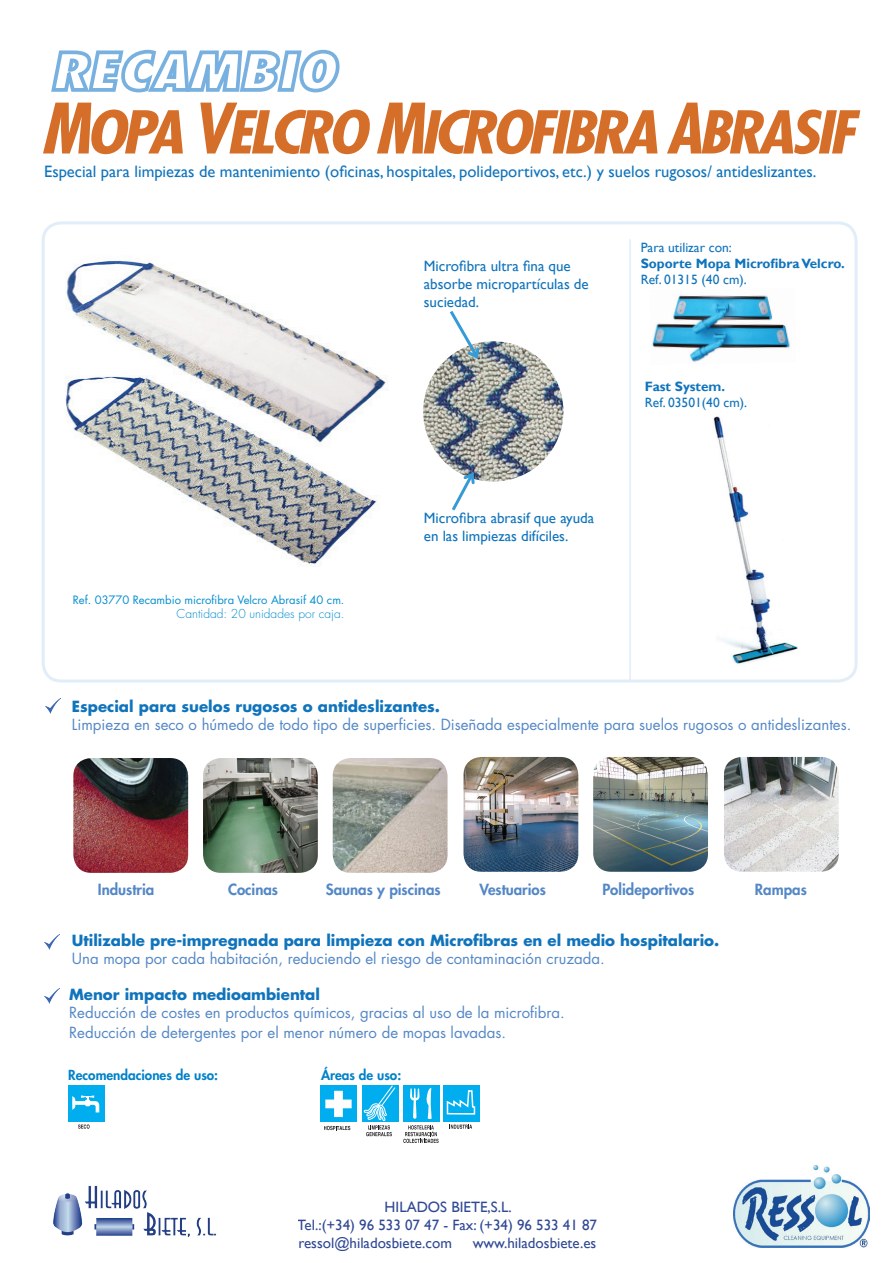
<style>
.page{position:relative;width:893px;height:1263px;background:#fff}
.page>*{position:absolute;margin:0;border:0;box-sizing:border-box;transform-origin:0 0}
.t1{font:italic 700 condensed 57.3px "Futura Std";letter-spacing:-.06em;color:#d56e29;scale:1.18 1}
.t2{font:16.5px "Gill Sans";color:#1074bc}
.t3{font:15px/19.8px "Futura Std";color:#5487c6}
.t4{font:700 15px "Futura Std";color:#1074bc}
.t5{font:15px/18px "Gill Sans";color:#1074bc}
.t6{font:15px/18px "Gill Sans";color:#253f8e}
.t7{font:800 15px "Futura Std";color:#5487c6}
.t8{font:13.5px "Gill Sans";color:#1074bc}
.t9{font:700 13.5px "Gill Sans";color:#1074bc}
.t10{font:800 13.5px "Futura Std";color:#0082c9}
.t11{font:300 12px "Futura Std";color:#068ecf}
.t12{font:11.25px "Futura Std";color:#068ecf}
.s1{font-size:67.5px}
</style>
<div class="page">
<div style="left:42px;top:221px;width:816px;height:461px;border:3px solid #e1edf8;border-radius:18px"></div>
<img style="left:53px;top:1185px;width:164px;height:53px">
<img style="left:733px;top:1165px;width:136px;height:83px">
<svg style="left:51px;top:49px;width:289px;height:44px"></svg>
<img style="left:45px;top:699px;width:16px;height:15px">
<img style="left:44px;top:935px;width:15px;height:15px">
<div style="left:404px;top:1085px;width:36px;height:36px;background:#00aeef"></div>
<svg style="left:403px;top:1088px;width:36px;height:55px"></svg>
<div style="left:362px;top:1085px;width:37px;height:36px;background:#00aeef"></div>
<svg style="left:363px;top:1085px;width:33px;height:51px"></svg>
<svg style="left:324px;top:1126px;width:26px;height:4px"></svg>
<div style="left:320px;top:1086px;width:37px;height:36px;background:#00aeef"></div>
<svg style="left:325px;top:1091px;width:27px;height:26px"></svg>
<svg style="left:78px;top:1124px;width:12px;height:5px"></svg>
<div style="left:68px;top:1085px;width:36px;height:37px;background:#00aeef"></div>
<svg style="left:72px;top:1095px;width:27px;height:17px"></svg>
<svg style="left:450px;top:1124px;width:22px;height:5px"></svg>
<div style="left:443px;top:1085px;width:37px;height:37px;background:#00aeef"></div>
<svg style="left:446px;top:1090px;width:30px;height:25px"></svg>
<img style="left:44px;top:988px;width:15px;height:15px">
<img style="left:73px;top:758px;width:115px;height:115px">
<img style="left:203px;top:758px;width:115px;height:115px">
<img style="left:65px;top:258px;width:360px;height:309px">
<img style="left:652px;top:295px;width:138px;height:67px">
<img style="left:713px;top:416px;width:85px;height:248px">
<img style="left:724px;top:757px;width:115px;height:115px">
<img style="left:463px;top:757px;width:115px;height:115px">
<img style="left:333px;top:758px;width:115px;height:115px">
<img style="left:593px;top:757px;width:115px;height:115px">
<hr style="left:629px;top:239px;width:2px;height:442px;background:#e1edf8">
<img style="left:423px;top:341px;width:140px;height:141px;border-radius:70px">
<svg style="left:452px;top:470px;width:24px;height:41px"></svg>
<svg style="left:447px;top:311px;width:34px;height:50px"></svg>
<h1 class="t1" style="left:41px;top:97px;width:691px"><span class="s1">M</span>OPA <span class="s1">V</span>ELCRO <span class="s1">M</span>ICROFIBRA <span class="s1">A</span>BRASIF</h1>
<p class="t2" style="left:44px;top:162px;width:774px">Especial para limpiezas de mantenimiento (oficinas, hospitales, polideportivos, etc.) y suelos rugosos/ antideslizantes.</p>
<p class="t12" style="left:73px;top:592px;width:273px">Ref. 03770 Recambio microfibra Velcro Abrasif 40 cm.</p>
<p class="t11" style="left:177px;top:606px;width:169px">Cantidad: 20 unidades por caja.</p>
<p class="t5" style="left:424px;top:258px;width:166px">Microfibra ultra fina que absorbe micropartículas de suciedad.</p>
<p class="t5" style="left:424px;top:510px;width:172px">Microfibra abrasif que ayuda en las limpiezas difíciles.</p>
<p class="t8" style="left:641px;top:239px;width:93px">Para utilizar con:</p>
<p class="t9" style="left:641px;top:255px;width:205px">Soporte Mopa Microfibra Velcro.</p>
<p class="t8" style="left:641px;top:271px;width:108px">Ref. 01315 (40 cm).</p>
<p class="t9" style="left:645px;top:378px;width:82px">Fast System.</p>
<p class="t8" style="left:645px;top:395px;width:104px">Ref. 03501(40 cm).</p>
<p class="t4" style="left:72px;top:697px;width:370px">Especial para suelos rugosos o antideslizantes.</p>
<p class="t3" style="left:72px;top:715px;width:781px">Limpieza en seco o húmedo de todo tipo de superficies. Diseñada especialmente para suelos rugosos o antideslizantes.</p>
<p class="t7" style="left:98px;top:880px;width:58px">Industria</p>
<p class="t7" style="left:228px;top:880px;width:52px">Cocinas</p>
<p class="t7" style="left:326px;top:880px;width:116px">Saunas y piscinas</p>
<p class="t7" style="left:480px;top:880px;width:68px">Vestuarios</p>
<p class="t7" style="left:602px;top:880px;width:93px">Polideportivos</p>
<p class="t7" style="left:755px;top:880px;width:53px">Rampas</p>
<p class="t4" style="left:72px;top:931px;width:649px">Utilizable pre-impregnada para limpieza con Microfibras en el medio hospitalario.</p>
<p class="t3" style="left:72px;top:949px;width:534px">Una mopa por cada habitación, reduciendo el riesgo de contaminación cruzada.</p>
<p class="t4" style="left:69px;top:985px;width:252px">Menor impacto medioambiental</p>
<p class="t3" style="left:69px;top:1003px;width:497px">Reducción de costes en productos químicos, gracias al uso de la microfibra.<br>Reducción de detergentes por el menor número de mopas lavadas.</p>
<p class="t10" style="left:68px;top:1067px;width:151px">Recomendaciones de uso:</p>
<p class="t10" style="left:321px;top:1066px;width:82px">Áreas de uso:</p>
<p class="t6" style="left:298px;top:1198px;width:301px;text-indent:87px">HILADOS BIETE,S.L.<br>Tel.:(+34) 96 533 07 47 - Fax: (+34) 96 533 41 87 ressol@hiladosbiete.com</p>
<p class="t6" style="left:473px;top:1234px;width:125px">www.hiladosbiete.es</p>
</div>
